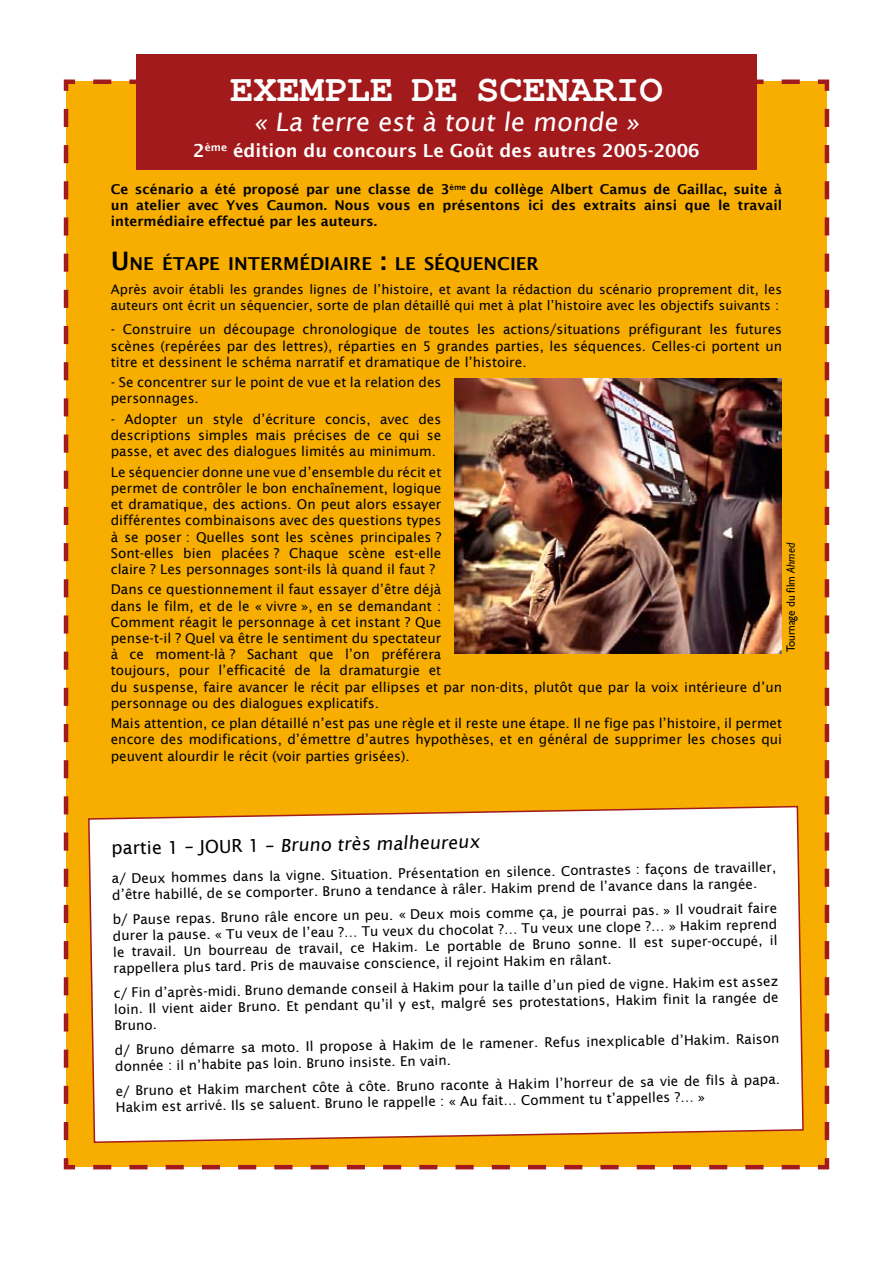
<style>
.page{position:relative;width:893px;height:1263px;background:#fff}
.page>*{position:absolute;margin:0;border:0;box-sizing:border-box;transform-origin:0 0}
.t1{font:700 38.85px "Courier New";color:#fff}
.t2{font:25.5px "Lucida Sans";color:#fff}
.t3{font:600 18px "Lucida Sans";color:#fff}
.t4{font:18px "Lucida Sans";color:#000}
.t5{font:600 17.85px "Lucida Sans";color:#000}
.t6{font:13.5px/16.2px "Lucida Sans";color:#000;text-align:justify}
.t7{font:600 13.5px/16.2px "Lucida Sans";color:#000;text-align:justify}
.t8{font:13.05px/15.6px "Lucida Sans";color:#000}
.t9{font:12px "Gill Sans";color:#000;scale:.94 1}
.s1{font-size:25.5px}
.s2{font-style:italic}
</style>
<div class="page">
<div style="left:63px;top:79px;width:767px;height:1091px;background:#f7ae00"></div>
<div style="left:136px;top:54px;width:621px;height:115px;background:#a21a1c"></div>
<svg style="left:87px;top:805px;width:717px;height:339px"></svg>
<img style="left:454px;top:379px;width:327px;height:274px">
<h1 class="t1" style="left:230px;top:64px;width:434px">EXEMPLE DE SCENARIO</h1>
<h2 class="t2" style="left:253px;top:107px;width:391px">« La terre est à tout le monde »</h2>
<h3 class="t3" style="left:193px;top:140px;width:508px">2<sup>ème</sup> édition du concours Le Goût des autres 2005-2006</h3>
<p class="t7" style="left:111px;top:181px;width:673px">Ce scénario a été proposé par une classe de 3<sup>ème</sup> du collège Albert Camus de Gaillac, suite à un atelier avec Yves Caumon. Nous vous en présentons ici des extraits ainsi que le travail intermédiaire effectué par les auteurs.</p>
<h3 class="t5" style="left:111px;top:253px;width:430px"><span class="s1">U</span>NE ÉTAPE INTERMÉDIAIRE <span class="s1">:</span> LE SÉQU ENCIER</h3>
<p class="t8" style="left:111px;top:281px;width:673px">Après avoir établi les grandes lignes de l’histoire, et avant la rédaction du scénario proprement dit, les auteurs ont écrit un séquencier, sorte de plan détaillé qui met à plat l’histoire avec les objectifs suivants :</p>
<p class="t6" style="left:111px;top:321px;width:673px">- Construire un découpage chronologique de toutes les actions/situations préfigurant les futures scènes (repérées par des lettres), réparties en 5 grandes parties, les séquences. Celles-ci portent un titre et dessinent le schéma narratif et dramatique de l’histoire.</p>
<p class="t6" style="left:111px;top:374px;width:332px">- Se concentrer sur le point de vue et la relation des personnages.</p>
<p class="t6" style="left:111px;top:411px;width:332px">- Adopter un style d’écriture concis, avec des descriptions simples mais précises de ce qui se passe, et avec des dialogues limités au minimum.</p>
<p class="t6" style="left:111px;top:464px;width:332px">Le séquencier donne une vue d’ensemble du récit et permet de contrôler le bon enchaînement, logique et dramatique, des actions. On peut alors essayer différentes combinaisons avec des questions types à se poser : Quelles sont les scènes principales ?<br>Sont-elles bien placées ? Chaque scène est-elle claire ? Les personnages sont-ils là quand il faut ?</p>
<p class="t6" style="left:111px;top:581px;width:673px;text-align:left">Dans ce questionnement il faut essayer d’être déjà<br>dans le film, et de le « vivre », en se demandant :<br>Comment réagit le personnage à cet instant ? Que<br>pense-t-il ? Quel va être le sentiment du spectateur<br>à ce moment-là ? Sachant que l’on préférera<br>toujours, pour l’efficacité de la dramaturgie et<br>du suspense, faire avancer le récit par ellipses et par non-dits, plutôt que par la voix intérieure d’un personnage ou des dialogues explicatifs.</p>
<p class="t6" style="left:111px;top:715px;width:673px">Mais attention, ce plan détaillé n’est pas une règle et il reste une étape. Il ne fige pas l’histoire, il permet encore des modifications, d’émettre d’autres hypothèses, et en général de supprimer les choses qui peuvent alourdir le récit (voir parties grisées).</p>
<p class="t9" style="left:784px;top:652px;width:118px;rotate:-90deg">Tournage du film <span class="s2">Ahmed</span></p>
<h3 class="t4" style="left:111px;top:838px;width:370px;rotate:-1deg">partie 1 – JOUR 1 – Bruno très malheureux</h3>
<p class="t6" style="left:112px;top:870px;width:666px;rotate:-1deg">a/ Deux hommes dans la vigne. Situation. Présentation en silence. Contrastes : façons de travailler, d’être habillé, de se comporter. Bruno a tendance à râler. Hakim prend de l’avance dans la rangée.</p>
<p class="t6" style="left:112px;top:911px;width:666px;rotate:-1deg">b/ Pause repas. Bruno râle encore un peu. « Deux mois comme ça, je pourrai pas. » Il voudrait faire durer la pause. « Tu veux de l’eau ?… Tu veux du chocolat ?… Tu veux une clope ?… » Hakim reprend le travail. Un bourreau de travail, ce Hakim. Le portable de Bruno sonne. Il est super-occupé, il rappellera plus tard. Pris de mauvaise conscience, il rejoint Hakim en râlant.</p>
<p class="t6" style="left:114px;top:985px;width:666px;rotate:-1deg">c/ Fin d’après-midi. Bruno demande conseil à Hakim pour la taille d’un pied de vigne. Hakim est assez loin. Il vient aider Bruno. Et pendant qu’il y est, malgré ses protestations, Hakim finit la rangée de Bruno.</p>
<p class="t6" style="left:115px;top:1042px;width:666px;rotate:-1deg">d/ Bruno démarre sa moto. Il propose à Hakim de le ramener. Refus inexplicable d’Hakim. Raison donnée : il n’habite pas loin. Bruno insiste. En vain.</p>
<p class="t6" style="left:115px;top:1083px;width:666px;rotate:-1deg">e/ Bruno et Hakim marchent côte à côte. Bruno raconte à Hakim l’horreur de sa vie de fils à papa.<br>Hakim est arrivé. Ils se saluent. Bruno le rappelle : « Au fait… Comment tu t’appelles ?… »</p>
</div>
